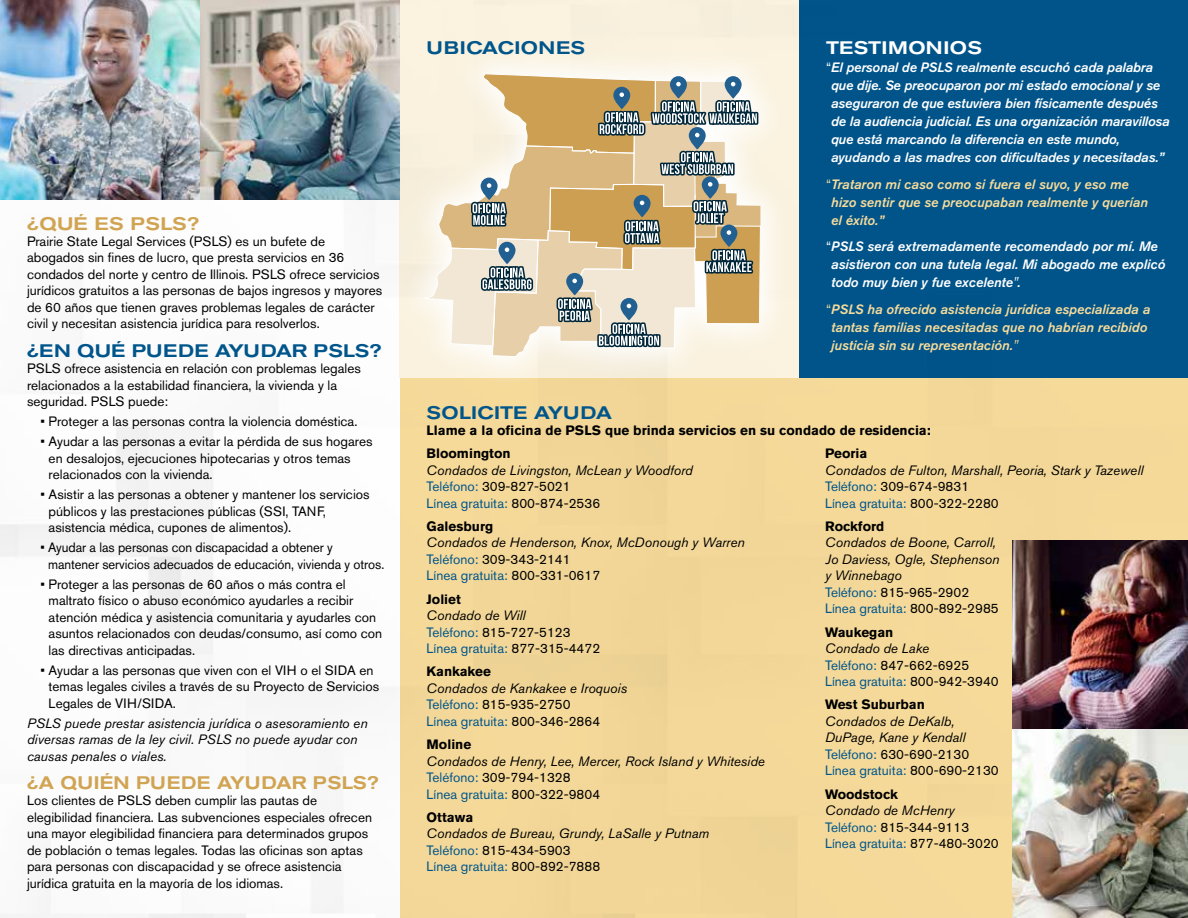
<style>
.page{position:relative;width:1188px;height:918px;background:#fff}
.page>*{position:absolute;margin:0;border:0;box-sizing:border-box;transform-origin:0 0}
.t1{font:500 expanded 18px "Akzidenz Grotesk BE";letter-spacing:.015em;color:#00558b}
.t2{font:500 expanded 18px "Akzidenz Grotesk BE";letter-spacing:.02em;color:#d0a452;scale:.96 1}
.t3{font:500 expanded 18px "Akzidenz Grotesk BE";letter-spacing:.02em;color:#d0a452}
.t4{font:500 expanded 18px "Akzidenz Grotesk BE";letter-spacing:.02em;color:#fff}
.t5{font:13.5px/16.5px "Akzidenz Grotesk BE";color:#000}
.t6{font:italic 13.5px/16.5px "Akzidenz Grotesk BE";color:#000}
.t7{font:italic 500 13.5px/18px "Akzidenz Grotesk BE";letter-spacing:-.01em;color:#fff}
.t8{font:italic 500 13.5px/18px "Akzidenz Grotesk BE";color:#f7db9b}
.t9{font:700 13.5px/23.2px "Akzidenz Grotesk BE";color:#000}
.t10{font:13.5px/16.5px "Akzidenz Grotesk BE";color:#000;scale:.96 1}
.s1{font-weight:400;font-style:normal}
.s2{font-style:normal;color:#00558b}
.s3{font-style:normal}
.s4{font-style:italic}
.s5{color:#00558b}
</style>
<div class="page">
<div style="left:400px;top:0;width:399px;height:378px;background:#faf2df"></div>
<div style="left:400px;top:378px;width:788px;height:540px;background:#f7db9b"></div>
<img style="left:200px;top:0;width:200px;height:200px">
<svg style="left:393px;top:42px;width:379px;height:336px"></svg>
<svg style="left:424px;top:67px;width:337px;height:290px"></svg>
<img style="left:1012px;top:540px;width:176px;height:378px">
<div style="left:799px;top:0;width:389px;height:378px;background:#00558b"></div>
<img style="left:0;top:0;width:200px;height:200px">
<h1 class="t3" style="left:27px;top:213px;width:174px">¿QUÉ ES PSLS?</h1>
<p class="t5" style="left:27px;top:233px;width:357px">Prairie State Legal Services (PSLS) es un bufete de abogados sin fines de lucro, que presta servicios en 36 condados del norte y centro de Illinois. PSLS ofrece servicios jurídicos gratuitos a las personas de bajos ingresos y mayores de 60 años que tienen graves problemas legales de carácter civil y necesitan asistencia jurídica para resolverlos.</p>
<h1 class="t1" style="left:27px;top:340px;width:356px">¿EN QUÉ PUEDE AYUDAR PSLS?</h1>
<p class="t5" style="left:27px;top:360px;width:335px">PSLS ofrece asistencia en relación con problemas legales relacionados a la estabilidad financiera, la vivienda y la seguridad. PSLS puede:</p>
<p class="t5" style="left:40px;top:413px;width:319px">• Proteger a las personas contra la violencia doméstica.</p>
<p class="t5" style="left:49px;top:433px;width:326px;text-indent:-8px">• Ayudar a las personas a evitar la pérdida de sus hogares en desalojos, ejecuciones hipotecarias y otros temas relacionados con la vivienda.</p>
<p class="t5" style="left:49px;top:486px;width:322px;text-indent:-8px">• Asistir a las personas a obtener y mantener los servicios públicos y las prestaciones públicas (SSI, TANF, asistencia médica, cupones de alimentos).</p>
<p class="t10" style="left:48px;top:539px;width:352px;text-indent:-8px">• Ayudar a las personas con discapacidad a obtener y mantener servicios adecuados de educación, vivienda y otros.</p>
<p class="t5" style="left:49px;top:576px;width:335px;text-indent:-8px">• Proteger a las personas de 60 años o más contra el maltrato físico o abuso económico ayudarles a recibir atención médica y asistencia comunitaria y ayudarles con asuntos relacionados con deudas/consumo, así como con las directivas anticipadas.</p>
<p class="t5" style="left:49px;top:662px;width:332px;text-indent:-8px">• Ayudar a las personas que viven con el VIH o el SIDA en temas legales civiles a través de su Proyecto de Servicios<br>Legales de VIH/SIDA.</p>
<p class="t6" style="left:27px;top:714px;width:342px">PSLS puede prestar asistencia jurídica o asesoramiento en diversas ramas de la ley civil. PSLS no puede ayudar con causas penales o viales.</p>
<h1 class="t2" style="left:27px;top:772px;width:368px">¿A QUIÉN PUEDE AYUDAR PSLS?</h1>
<p class="t5" style="left:27px;top:792px;width:347px">Los clientes de PSLS deben cumplir las pautas de elegibilidad financiera. Las subvenciones especiales ofrecen una mayor elegibilidad financiera para determinados grupos de población o temas legales. Todas las oficinas son aptas para personas con discapacidad y se ofrece asistencia jurídica gratuita en la mayoría de los idiomas.</p>
<h1 class="t1" style="left:427px;top:37px;width:160px">UBICACIONES</h1>
<h1 class="t4" style="left:826px;top:37px;width:158px">TESTIMONIOS</h1>
<p class="t7" style="left:831px;top:58px;width:340px;text-indent:-5px"><span class="s1">“</span>El personal de PSLS realmente escuchó cada palabra que dije. Se preocuparon por mi estado emocional y se aseguraron de que estuviera bien físicamente después de la audiencia judicial. Es una organización maravillosa que está marcando la diferencia en este mundo, ayudando a las madres con dificultades y necesitadas.”</p>
<p class="t8" style="left:831px;top:175px;width:318px;text-indent:-5px"><span class="s1">“</span>Trataron mi caso como si fuera el suyo, y eso me hizo sentir que se preocupaban realmente y querían el éxito.”</p>
<p class="t7" style="left:831px;top:238px;width:336px;text-indent:-5px"><span class="s1">“</span>PSLS será extremadamente recomendado por mí. Me asistieron con una tutela legal. Mi abogado me explicó todo muy bien y fue excelente".</p>
<p class="t8" style="left:831px;top:300px;width:321px;text-indent:-5px"><span class="s1">“</span>PSLS ha ofrecido asistencia jurídica especializada a tantas familias necesitadas que no habrían recibido justicia sin su representación."</p>
<h1 class="t1" style="left:427px;top:402px;width:187px">SOLICITE AYUDA</h1>
<p class="t9" style="left:427px;top:419px;width:506px">Llame a la oficina de PSLS que brinda servicios en su condado de residencia:<br>Bloomington</p>
<p class="t6" style="left:427px;top:462px;width:268px">Condados de Livingston, McLean y Woodford<br><span class="s2">Teléfono:</span> <span class="s3">309-827-5021<br></span><span class="s2">Línea gratuita:</span> <span class="s3">800-874-2536</span></p>
<p class="t9" style="left:427px;top:515px;width:68px">Galesburg</p>
<p class="t6" style="left:427px;top:534px;width:320px">Condados de Henderson, Knox, McDonough y Warren<br><span class="s2">Teléfono:</span> <span class="s3">309-343-2141<br></span><span class="s2">Línea gratuita:</span> <span class="s3">800-331-0617</span></p>
<p class="t9" style="left:427px;top:587px;width:36px">Joliet</p>
<p class="t5" style="left:427px;top:607px;width:175px"><span class="s4">Condado de Will<br></span><span class="s5">Teléfono:</span> 815-727-5123<br><span class="s5">Línea gratuita:</span> 877-315-4472</p>
<p class="t9" style="left:427px;top:660px;width:66px">Kankakee</p>
<p class="t6" style="left:427px;top:680px;width:202px">Condados de Kankakee e Iroquois<br><span class="s2">Teléfono:</span> <span class="s3">815-935-2750<br></span><span class="s2">Línea gratuita:</span> <span class="s3">800-346-2864</span></p>
<p class="t9" style="left:427px;top:733px;width:46px">Moline</p>
<p class="t6" style="left:427px;top:753px;width:340px">Condados de Henry, Lee, Mercer, Rock Island y Whiteside<br><span class="s2">Teléfono:</span> <span class="s3">309-794-1328<br></span><span class="s2">Línea gratuita:</span> <span class="s3">800-322-9804</span></p>
<p class="t9" style="left:427px;top:806px;width:48px">Ottawa</p>
<p class="t6" style="left:427px;top:825px;width:284px">Condados de Bureau, Grundy, LaSalle y Putnam<br><span class="s2">Teléfono:</span> <span class="s3">815-434-5903<br></span><span class="s2">Línea gratuita:</span> <span class="s3">800-892-7888</span></p>
<p class="t9" style="left:825px;top:442px;width:44px">Peoria</p>
<p class="t6" style="left:825px;top:462px;width:320px">Condados de Fulton, Marshall, Peoria, Stark y Tazewell<br><span class="s2">Teléfono:</span> <span class="s3">309-674-9831<br></span><span class="s2">Línea gratuita:</span> <span class="s3">800-322-2280</span></p>
<p class="t9" style="left:825px;top:515px;width:61px">Rockford</p>
<p class="t6" style="left:825px;top:534px;width:176px">Condados de Boone, Carroll,<br>Jo Daviess, Ogle, Stephenson y Winnebago<br><span class="s2">Teléfono:</span> <span class="s3">815-965-2902<br></span><span class="s2">Línea gratuita:</span> <span class="s3">800-892-2985</span></p>
<p class="t9" style="left:825px;top:620px;width:70px">Waukegan</p>
<p class="t5" style="left:825px;top:640px;width:175px"><span class="s4">Condado de Lake<br></span><span class="s5">Teléfono:</span> 847-662-6925<br><span class="s5">Línea gratuita:</span> 800-942-3940</p>
<p class="t9" style="left:825px;top:693px;width:101px">West Suburban</p>
<p class="t6" style="left:825px;top:713px;width:175px">Condados de DeKalb,<br>DuPage, Kane y Kendall<br><span class="s2">Teléfono:</span> <span class="s3">630-690-2130<br></span><span class="s2">Línea gratuita:</span> <span class="s3">800-690-2130</span></p>
<p class="t9" style="left:825px;top:782px;width:74px">Woodstock</p>
<p class="t5" style="left:825px;top:802px;width:175px"><span class="s4">Condado de McHenry<br></span><span class="s5">Teléfono:</span> 815-344-9113<br><span class="s5">Línea gratuita:</span> 877-480-3020</p>
</div>
